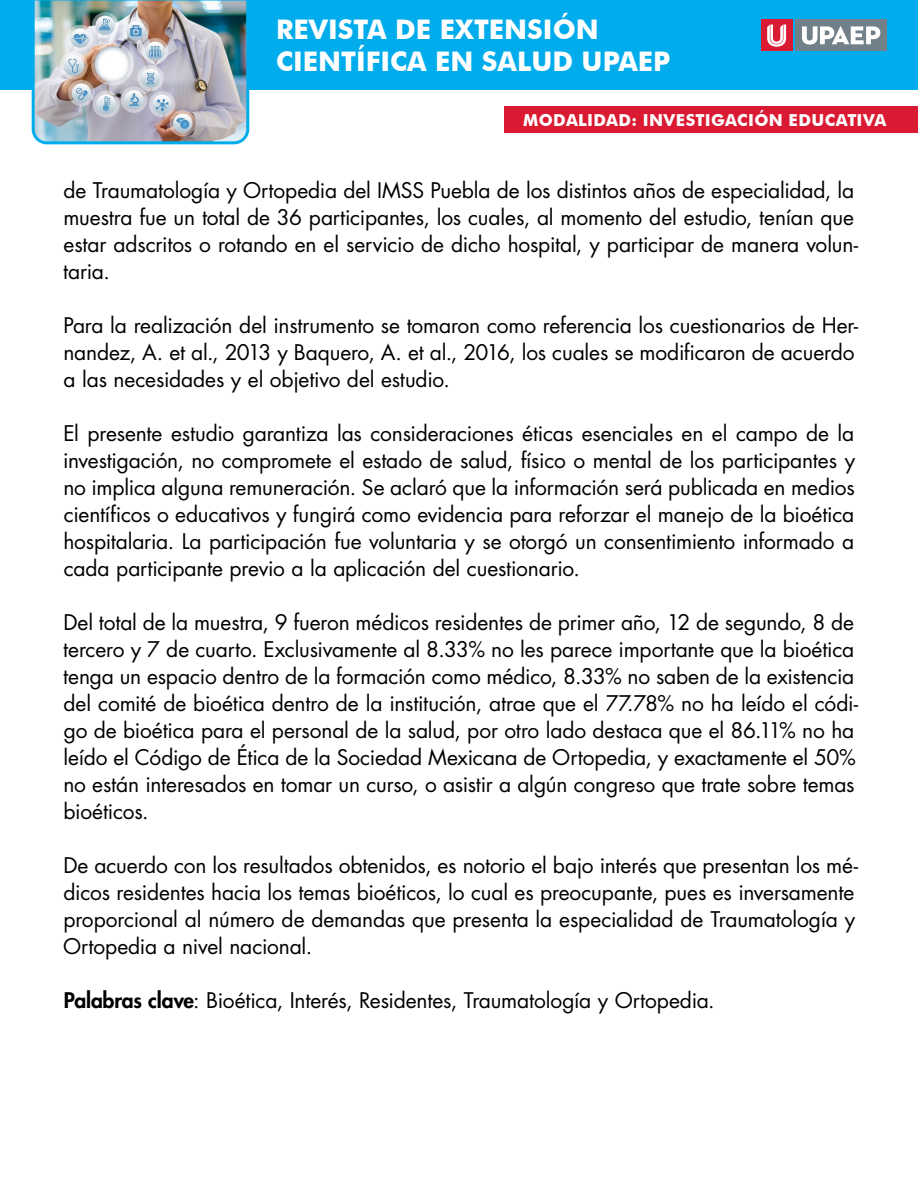
<style>
.page{position:relative;width:918px;height:1188px;background:#fff}
.page>*{position:absolute;margin:0;border:0;box-sizing:border-box;transform-origin:0 0}
.t1{font:700 27px/32.4px "Futura BT";color:#fff}
.cuerpo{font:21px/27px "Futura Std";letter-spacing:-.01em;color:#000}
.t2{font:700 16.5px "Futura BT";letter-spacing:.02em;color:#fff}
.s1{font-weight:800}
</style>
<div class="page">
<div style="left:0;top:0;width:918px;height:90px;background:#00aceb"></div>
<img style="left:31px;top:0;width:219px;height:145px">
<div style="left:796px;top:20px;width:91px;height:31px;background:#72808a"></div>
<svg style="left:802px;top:26px;width:78px;height:19px"></svg>
<div style="left:761px;top:20px;width:31px;height:31px;background:#da1a32"></div>
<svg style="left:767px;top:25px;width:19px;height:22px"></svg>
<div style="left:504px;top:106px;width:414px;height:27px;background:#da1a32"></div>
<p class="t1" style="left:276px;top:13px;width:396px">REVISTA DE EXTENSIÓN<br>CIENTÍFICA EN SALUD UPAEP</p>
<p class="t2" style="left:523px;top:110px;width:365px">MODALIDAD: INVESTIGACIÓN EDUCATIVA</p>
<p class="cuerpo" style="left:63px;top:177px;width:797px">de Traumatología y Ortopedia del IMSS Puebla de los distintos años de especialidad, la muestra fue un total de 36 participantes, los cuales, al momento del estudio, tenían que estar adscritos o rotando en el servicio de dicho hospital, y participar de manera volun&shy;taria.</p>
<p class="cuerpo" style="left:63px;top:312px;width:796px">Para la realización del instrumento se tomaron como referencia los cuestionarios de Her&shy;nandez, A. et al., 2013 y Baquero, A. et al., 2016, los cuales se modificaron de acuerdo a las necesidades y el objetivo del estudio.</p>
<p class="cuerpo" style="left:63px;top:420px;width:794px;text-align:justify">El presente estudio garantiza las consideraciones éticas esenciales en el campo de la investigación, no compromete el estado de salud, físico o mental de los participantes y no implica alguna remuneración. Se aclaró que la información será publicada en medios científicos o educativos y fungirá como evidencia para reforzar el manejo de la bioética hospitalaria. La participación fue voluntaria y se otorgó un consentimiento informado a cada participante previo a la aplicación del cuestionario.</p>
<p class="cuerpo" style="left:63px;top:609px;width:797px">Del total de la muestra, 9 fueron médicos residentes de primer año, 12 de segundo, 8 de tercero y 7 de cuarto. Exclusivamente al 8.33% no les parece importante que la bioética tenga un espacio dentro de la formación como médico, 8.33% no saben de la existencia del comité de bioética dentro de la institución, atrae que el 77.78% no ha leído el códi&shy;go de bioética para el personal de la salud, por otro lado destaca que el 86.11% no ha leído el Código de Ética de la Sociedad Mexicana de Ortopedia, y exactamente el 50% no están interesados en tomar un curso, o asistir a algún congreso que trate sobre temas bioéticos.</p>
<p class="cuerpo" style="left:63px;top:852px;width:797px">De acuerdo con los resultados obtenidos, es notorio el bajo interés que presentan los mé&shy;dicos residentes hacia los temas bioéticos, lo cual es preocupante, pues es inversamente proporcional al número de demandas que presenta la especialidad de Traumatología y Ortopedia a nivel nacional.</p>
<p class="cuerpo" style="left:64px;top:987px;width:652px"><span class="s1">Palabras clave</span>: Bioética, Interés, Residentes, Traumatología y Ortopedia.</p>
</div>
